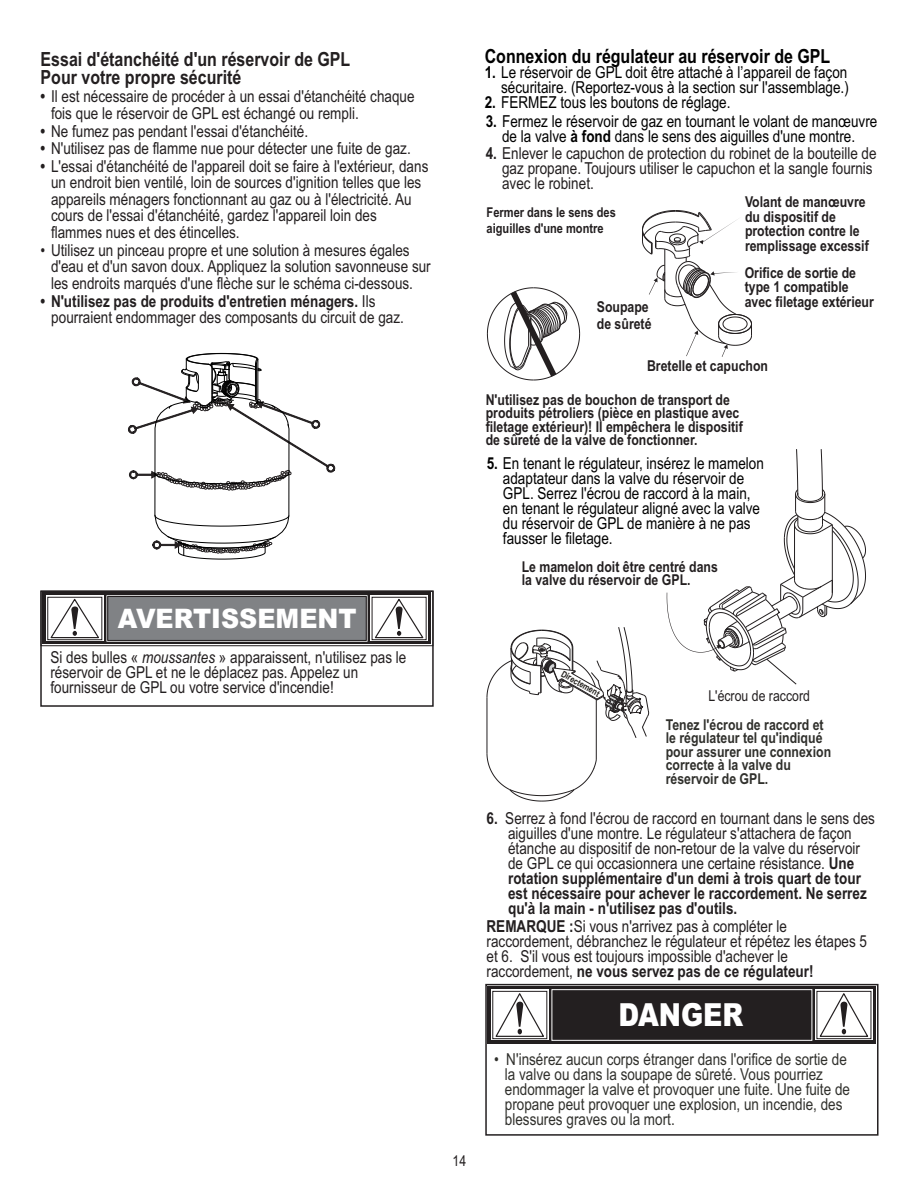
<style>
.page{position:relative;width:918px;height:1188px;background:#fff}
.page>*{position:absolute;margin:0;border:0;box-sizing:border-box;transform-origin:0 0}
.t1{font:900 31.8px "Arial";color:#fff;scale:.84 1}
.t2{font:900 26.85px "Arial";color:#fff;scale:.94 1}
.t3{font:700 19.5px/18px "Arial Narrow";color:#231f20}
.t4{font:700 19.5px "Arial Narrow";color:#000}
.t5{font:16.5px/15px "Arial Narrow";color:#231f20}
.t6{font:16.5px/15px "Arial Narrow";color:#000}
.t7{font:16.5px/15px "Arial Narrow";color:#30302c}
.t8{font:700 15px/14.5px "Arial Narrow";color:#231f20}
.t9{font:700 15px/13.5px "Arial Narrow";color:#30302c}
.t10{font:15px "Arial Narrow";color:#231f20}
.t11{font:700 13.5px/15.5px "Arial Narrow";color:#231f20}
.t12{font:700 9px "Arial Narrow";color:#24211d}
.s1{font-weight:700}
.s2{font-style:italic}
</style>
<div class="page">
<div style="left:41px;top:591px;width:392px;height:55px;border:1px solid #231f20"></div>
<div style="left:40px;top:590px;width:394px;height:117px;border:2px solid #231f20"></div>
<div style="left:43px;top:593px;width:388px;height:51px;background:#231f20"></div>
<div style="left:46px;top:596px;width:58px;height:45px;background:#b3b1b2"></div>
<div style="left:47px;top:597px;width:55px;height:43px;border:1px solid #231f20"></div>
<div style="left:370px;top:596px;width:58px;height:45px;background:#a09e9e"></div>
<div style="left:372px;top:597px;width:55px;height:43px;border:1px solid #231f20"></div>
<div style="left:107px;top:595px;width:260px;height:47px;border:1px solid #fff"></div>
<svg style="left:373px;top:598px;width:52px;height:41px;background:#e1e1e1"></svg>
<svg style="left:49px;top:598px;width:52px;height:41px;background:#e1e1e1"></svg>
<div style="left:107px;top:596px;width:260px;height:45px;background:#808285;border:1px solid #231f20"></div>
<div style="left:485px;top:984px;width:394px;height:152px;border:2px solid #231f20"></div>
<div style="left:488px;top:986px;width:388px;height:58px;background:#231f20"></div>
<div style="left:491px;top:990px;width:58px;height:50px;background:#b6b5b5"></div>
<div style="left:492px;top:991px;width:55px;height:48px;border:1px solid #231f20"></div>
<div style="left:815px;top:990px;width:58px;height:50px;background:linear-gradient(to bottom,#979596,#979596)"></div>
<div style="left:817px;top:991px;width:54px;height:48px;border:1px solid #231f20"></div>
<div style="left:552px;top:989px;width:260px;height:52px;border:1px solid #fff"></div>
<svg style="left:818px;top:992px;width:52px;height:46px;background:#e2e2e2"></svg>
<svg style="left:494px;top:992px;width:52px;height:46px;background:#e2e2e2"></svg>
<svg style="left:128px;top:353px;width:207px;height:206px"></svg>
<hr style="left:596px;top:700px;width:1px;height:60px;background:#231f20">
<hr style="left:487px;top:698px;width:1px;height:56px;background:#231f20">
<svg style="left:486px;top:753px;width:111px;height:49px"></svg>
<svg style="left:486px;top:627px;width:164px;height:112px"></svg>
<svg style="left:667px;top:449px;width:199px;height:236px"></svg>
<svg style="left:486px;top:287px;width:95px;height:94px"></svg>
<svg style="left:642px;top:210px;width:110px;height:147px"></svg>
<p class="t3" style="left:41px;top:52px;width:311px">Essai d'étanchéité d'un réservoir de GPL<br>Pour votre propre sécurité</p>
<p class="t5" style="left:51px;top:90px;width:365px;line-height:16.5px;text-indent:-10px"><span class="s1">•</span> Il est nécessaire de procéder à un essai d'étanchéité chaque fois que le réservoir de GPL est échangé ou rempli.</p>
<p class="t5" style="left:41px;top:125px;width:269px"><span class="s1">•</span> Ne fumez pas pendant l'essai d'étanchéité.</p>
<p class="t5" style="left:41px;top:142px;width:372px"><span class="s1">•</span> N'utilisez pas de flamme nue pour détecter une fuite de gaz.</p>
<p class="t5" style="left:51px;top:159px;width:379px;line-height:16.5px;text-indent:-10px"><span class="s1">•</span> L'essai d'étanchéité de l'appareil doit se faire à l'extérieur, dans un endroit bien ventilé, loin de sources d'ignition telles que les appareils ménagers fonctionnant au gaz ou à l'électricité. Au cours de l'essai d'étanchéité, gardez l'appareil loin des flammes nues et des étincelles.</p>
<p class="t5" style="left:51px;top:243px;width:381px;line-height:16.5px;text-indent:-10px">• Utilisez un pinceau propre et une solution à mesures égales d'eau et d'un savon doux. Appliquez la solution savonneuse sur les endroits marqués d'une flèche sur le schéma ci-dessous.</p>
<p class="t5" style="left:51px;top:294px;width:354px;line-height:16.5px;text-indent:-11px"><span class="s1">• N'utilisez pas de produits d'entretien ménagers.</span> Ils pourraient endommager des composants du circuit de gaz.</p>
<h2 class="t2" style="left:118px;top:609px;width:256px">AVERTISSEMENT</h2>
<p class="t5" style="left:50px;top:651px;width:358px">Si des bulles « <span class="s2">moussantes</span> » apparaissent, n'utilisez pas le réservoir de GPL et ne le déplacez pas. Appelez un fournisseur de GPL ou votre service d'incendie!</p>
<p class="t4" style="left:485px;top:49px;width:347px">Connexion du régulateur au réservoir de GPL</p>
<p class="t6" style="left:485px;top:66px;width:366px;text-align:right"><span class="s1">1.</span> Le réservoir de GPL doit être attaché à l’appareil de façon sécuritaire. (Reportez-vous à la section sur l'assemblage.)</p>
<p class="t6" style="left:485px;top:96px;width:247px"><span class="s1">2.</span> FERMEZ tous les boutons de réglage.</p>
<p class="t6" style="left:486px;top:115px;width:393px;text-align:center"><span class="s1">3.</span> Fermez le réservoir de gaz en tournant le volant de manœuvre de la valve <span class="s1">à fond</span> dans le sens des aiguilles d'une montre.</p>
<p class="t5" style="left:502px;top:147px;width:376px;text-indent:-16px"><span class="s1">4.</span> Enlever le capuchon de protection du robinet de la bouteille de gaz propane. Toujours utiliser le capuchon et la sangle fournis avec le robinet.</p>
<p class="t11" style="left:487px;top:206px;width:131px">Fermer dans le sens des aiguilles d'une montre</p>
<p class="t8" style="left:597px;top:300px;width:56px;line-height:17.1px">Soupape de sûreté</p>
<p class="t8" style="left:745px;top:196px;width:125px">Volant de manœuvre du dispositif de protection contre le remplissage excessif</p>
<p class="t8" style="left:745px;top:266px;width:131px">Orifice de sortie de type 1 compatible avec filetage extérieur</p>
<p class="t8" style="left:647px;top:360px;width:122px">Bretelle et capuchon</p>
<p class="t8" style="left:486px;top:394px;width:259px;line-height:13.5px">N'utilisez pas de bouchon de transport de produits pétroliers (pièce en plastique avec filetage extérieur)! Il empêchera le dispositif de sûreté de la valve de fonctionner.</p>
<p class="t6" style="left:503px;top:457px;width:262px;text-indent:-16px"><span class="s1">5.</span> En tenant le régulateur, insérez le mamelon adaptateur dans la valve du réservoir de GPL. Serrez l'écrou de raccord à la main, en tenant le régulateur aligné avec la valve du réservoir de GPL de manière à ne pas fausser le filetage.</p>
<p class="t8" style="left:522px;top:561px;width:198px;line-height:13.5px">Le mamelon doit être centré dans la valve du réservoir de GPL.</p>
<p class="t10" style="left:453px;top:1155px;width:15px">14</p>
<p class="t12" style="left:564px;top:670px;width:44px;rotate:30deg">Directement</p>
<p class="t10" style="left:708px;top:690px;width:103px">L'écrou de raccord</p>
<p class="t9" style="left:666px;top:719px;width:167px">Tenez l'écrou de raccord et le régulateur tel qu'indiqué pour assurer une connexion correcte à la valve du réservoir de GPL.</p>
<p class="t5" style="left:508px;top:812px;width:368px;text-indent:-22px"><span class="s1">6.</span> Serrez à fond l'écrou de raccord en tournant dans le sens des aiguilles d'une montre. Le régulateur s'attachera de façon étanche au dispositif de non-retour de la valve du réservoir de GPL ce qui occasionnera une certaine résistance. <span class="s1">Une rotation supplémentaire d'un demi à trois quart de tour est nécessaire pour achever le raccordement. Ne serrez qu'à la main - n'utilisez pas d'outils.</span></p>
<p class="t5" style="left:487px;top:920px;width:382px"><span class="s1">REMARQUE :</span>Si vous n'arrivez pas à compléter le raccordement, débranchez le régulateur et répétez les étapes 5 et 6. S'il vous est toujours impossible d'achever le raccordement, <span class="s1">ne vous servez pas de ce régulateur!</span></p>
<h1 class="t1" style="left:618px;top:1004px;width:150px">DANGER</h1>
<p class="t7" style="left:505px;top:1053px;width:347px;text-indent:-11px">• N'insérez aucun corps étranger dans l'orifice de sortie de la valve ou dans la soupape de sûreté. Vous pourriez endommager la valve et provoquer une fuite. Une fuite de propane peut provoquer une explosion, un incendie, des blessures graves ou la mort.</p>
</div>
